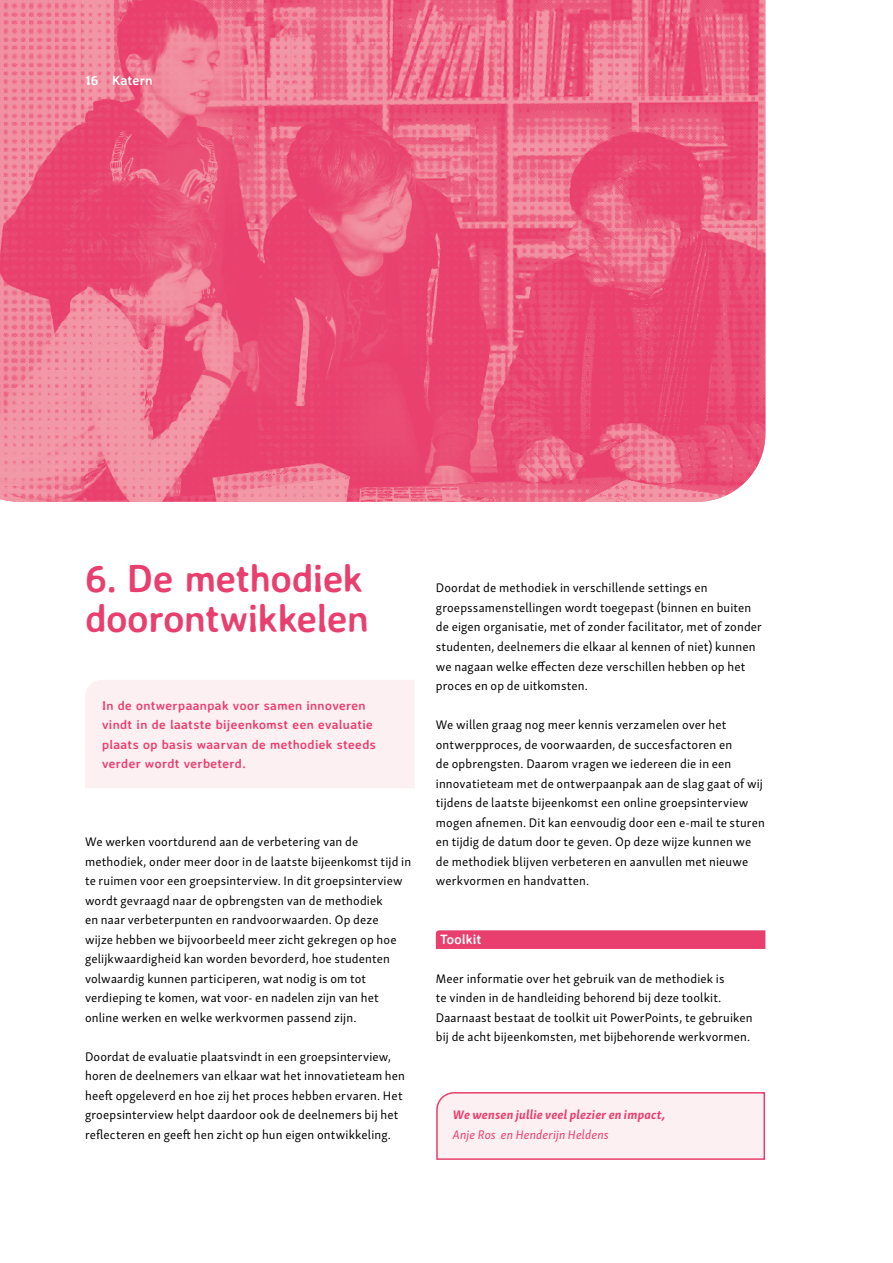
<style>
.page{position:relative;width:893px;height:1263px;background:#fff}
.page>*{position:absolute;margin:0;border:0;box-sizing:border-box;transform-origin:0 0}
.t1{font:700 39px/39px "Averia Sans Libre";letter-spacing:-.015em;color:#e93f6e}
.t2{font:700 13.5px "Averia Sans Libre";color:#fff}
.t3{font:12.75px/19.5px "Skolar Sans Latn";letter-spacing:.01em;color:#000}
.t4{font:700 12.75px/19.5px "Averia Sans Libre";letter-spacing:.025em;color:#e93f6e}
.t5{font:italic 700 12.75px "Skolar Sans Latn";letter-spacing:.015em;color:#e93f6e}
.t6{font:italic 12.75px "Skolar Sans Latn";letter-spacing:.01em;color:#e93f6e}
</style>
<div class="page">
<div style="left:85px;top:680px;width:329px;height:108px;background:#fdf0f2"></div>
<div style="left:436px;top:930px;width:329px;height:19px;background:#e93f6e"></div>
<svg style="left:436px;top:1092px;width:330px;height:68px"></svg>
<img style="left:0;top:0;width:765px;height:502px">
<p class="t2" style="left:85px;top:72px;width:69px">16 Katern</p>
<h1 class="t1" style="left:85px;top:558px;width:285px">6. De methodiek doorontwikkelen</h1>
<p class="t4" style="left:102px;top:695px;width:275px">In de ontwerpaanpak voor samen innoveren vindt in de laatste bijeenkomst een evaluatie plaats op basis waarvan de methodiek steeds verder wordt verbeterd.</p>
<p class="t3" style="left:85px;top:831px;width:328px">We werken voortdurend aan de verbetering van de methodiek, onder meer door in de laatste bijeenkomst tijd in te ruimen voor een groepsinterview. In dit groepsinterview wordt gevraagd naar de opbrengsten van de methodiek<br>en naar verbeterpunten en randvoorwaarden. Op deze<br>wijze hebben we bijvoorbeeld meer zicht gekregen op hoe gelijkwaardigheid kan worden bevorderd, hoe studenten volwaardig kunnen participeren, wat nodig is om tot verdieping te komen, wat voor- en nadelen zijn van het online werken en welke werkvormen passend zijn.</p>
<p class="t3" style="left:85px;top:1046px;width:322px">Doordat de evaluatie plaatsvindt in een groepsinterview, horen de deelnemers van elkaar wat het innovatieteam hen heeft opgeleverd en hoe zij het proces hebben ervaren. Het groepsinterview helpt daardoor ook de deelnemers bij het reflecteren en geeft hen zicht op hun eigen ontwikkeling.</p>
<p class="t3" style="left:436px;top:577px;width:328px">Doordat de methodiek in verschillende settings en groepssamenstellingen wordt toegepast (binnen en buiten de eigen organisatie, met of zonder facilitator, met of zonder studenten, deelnemers die elkaar al kennen of niet) kunnen we nagaan welke effecten deze verschillen hebben op het proces en op de uitkomsten.</p>
<p class="t3" style="left:436px;top:714px;width:331px">We willen graag nog meer kennis verzamelen over het ontwerpproces, de voorwaarden, de succesfactoren en<br>de opbrengsten. Daarom vragen we iedereen die in een innovatieteam met de ontwerpaanpak aan de slag gaat of wij tijdens de laatste bijeenkomst een online groepsinterview mogen afnemen. Dit kan eenvoudig door een e-mail te sturen en tijdig de datum door te geven. Op deze wijze kunnen we de methodiek blijven verbeteren en aanvullen met nieuwe werkvormen en handvatten.</p>
<p class="t2" style="left:440px;top:930px;width:43px">Toolkit</p>
<p class="t3" style="left:436px;top:968px;width:318px">Meer informatie over het gebruik van de methodiek is<br>te vinden in de handleiding behorend bij deze toolkit.<br>Daarnaast bestaat de toolkit uit PowerPoints, te gebruiken bij de acht bijeenkomsten, met bijbehorende werkvormen.</p>
<p class="t5" style="left:453px;top:1105px;width:214px">We wensen jullie veel plezier en impact,</p>
<p class="t6" style="left:453px;top:1125px;width:157px">Anje Ros en Henderijn Heldens</p>
</div>
